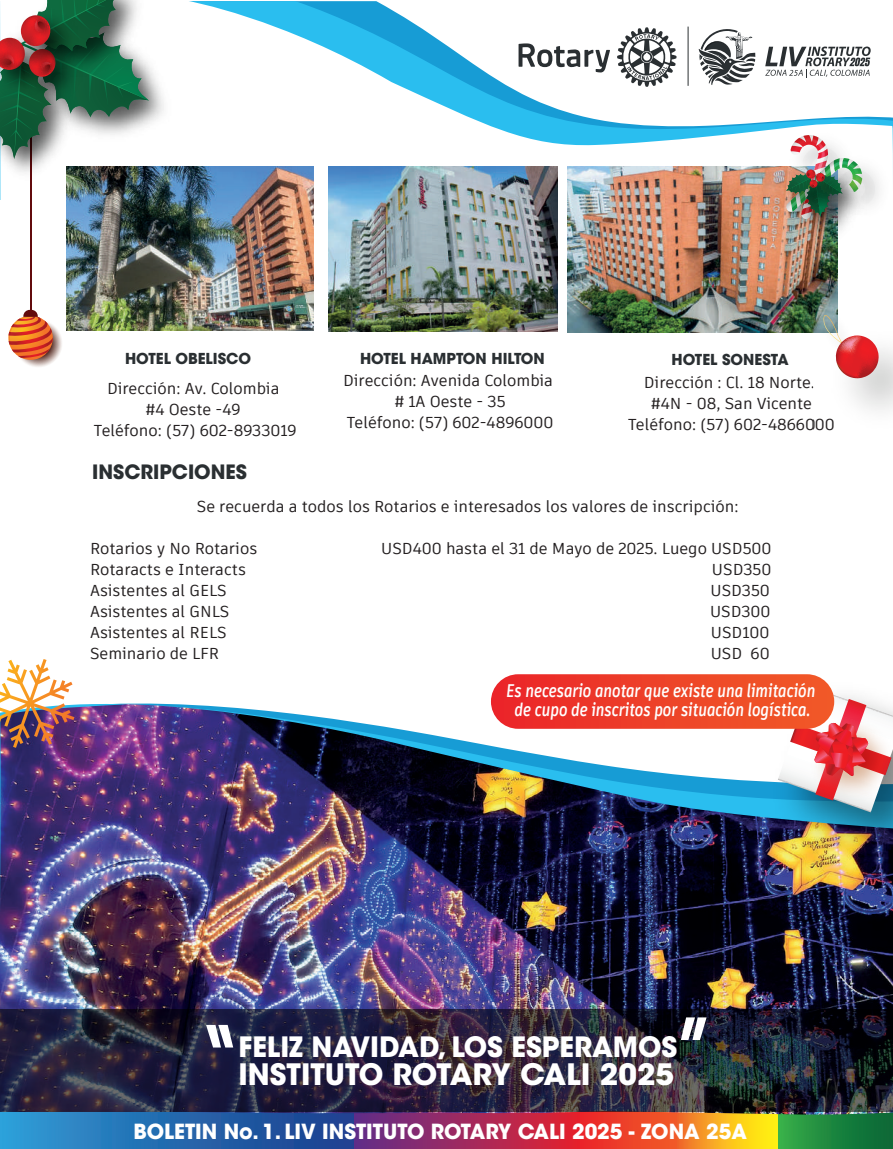
<style>
.page{position:relative;width:893px;height:1149px;background:#fff}
.page>*{position:absolute;margin:0;border:0;box-sizing:border-box;transform-origin:0 0}
.t1{font:700 29.25px "ITC Avant Garde Std";color:#fff}
.t2{font:700 27.9px "ITC Avant Garde Std";color:#fff}
.t3{font:700 20.7px "ITC Avant Garde Std";color:#fff}
.t4{font:700 19.65px "ITC Avant Garde Std";color:#2a2f32}
.t5{font:italic 700 18.15px/19px "Artifakt Element";color:#fff;text-align:center;scale:.78 1}
.t6{font:15.75px/21px "Artifakt Element";color:#231f20;text-align:center}
.t7{font:700 15px "ITC Avant Garde Std";color:#2a2f32}
</style>
<div class="page">
<svg style="left:0;top:1px;width:893px;height:199px"></svg>
<svg style="left:699px;top:28px;width:56px;height:57px"></svg>
<svg style="left:765px;top:47px;width:106px;height:31px"></svg>
<svg style="left:519px;top:43px;width:91px;height:29px"></svg>
<svg style="left:617px;top:27px;width:59px;height:60px"></svg>
<img style="left:67px;top:166px;width:246px;height:164px">
<img style="left:567px;top:166px;width:270px;height:166px">
<img style="left:329px;top:167px;width:228px;height:164px">
<div style="left:0;top:1111px;width:355px;height:37px;background:linear-gradient(to right,#2e9bd5,#1c3a8b)"></div>
<div style="left:355px;top:1111px;width:225px;height:37px;background:linear-gradient(to right,#602e8b,#e5222e)"></div>
<svg style="left:676px;top:1114px;width:103px;height:34px;background:#f7b71f"></svg>
<div style="left:779px;top:1111px;width:114px;height:37px;background:linear-gradient(to right,#34ab48,#066335)"></div>
<div style="left:580px;top:1111px;width:96px;height:37px;background:linear-gradient(to right,#ea2529,#f15b27)"></div>
<img style="left:0;top:704px;width:893px;height:410px">
<img style="left:0;top:1009px;width:893px;height:102px">
<svg style="left:206px;top:1024px;width:27px;height:23px"></svg>
<svg style="left:681px;top:1017px;width:26px;height:22px"></svg>
<img style="left:780px;top:124px;width:83px;height:129px">
<img style="left:776px;top:147px;width:117px;height:99px">
<img style="left:793px;top:227px;width:70px;height:23px">
<img style="left:774px;top:161px;width:32px;height:66px">
<img style="left:806px;top:163px;width:70px;height:66px">
<img style="left:797px;top:219px;width:54px;height:2px">
<img style="left:786px;top:135px;width:78px;height:84px">
<img style="left:755px;top:674px;width:138px;height:205px">
<svg style="left:778px;top:686px;width:115px;height:126px"></svg>
<img style="left:817px;top:309px;width:21px;height:3px">
<img style="left:813px;top:312px;width:80px;height:99px">
<svg style="left:823px;top:315px;width:56px;height:63px"></svg>
<svg style="left:13px;top:318px;width:50px;height:50px"></svg>
<svg style="left:9px;top:310px;width:44px;height:48px"></svg>
<hr style="left:30px;top:132px;width:1px;height:177px;background:#620b0d">
<img style="left:149px;top:18px;width:33px;height:132px">
<img style="left:0;top:159px;width:85px;height:33px">
<img style="left:149px;top:1px;width:5px;height:84px">
<svg style="left:0;top:0;width:149px;height:159px"></svg>
<img style="left:0;top:659px;width:74px;height:88px">
<div style="left:491px;top:674px;width:343px;height:54px;background:linear-gradient(to right,#ea262a,#f15c27);border-radius:27px"></div>
<p class="t7" style="left:125px;top:348px;width:128px">HOTEL OBELISCO</p>
<p class="t6" style="left:94px;top:377px;width:204px">Dirección: Av. Colombia<br>#4 Oeste -49<br>Teléfono: (57) 602-8933019</p>
<p class="t4" style="left:92px;top:459px;width:156px">INSCRIPCIONES</p>
<p class="t7" style="left:360px;top:348px;width:186px">HOTEL HAMPTON HILTON</p>
<p class="t6" style="left:343px;top:369px;width:212px">Dirección: Avenida Colombia # 1A Oeste - 35<br>Teléfono: (57) 602-4896000</p>
<p class="t7" style="left:672px;top:349px;width:119px">HOTEL SONESTA</p>
<p class="t6" style="left:628px;top:372px;width:208px">Dirección : Cl. 18 Norte.<br>#4N - 08, San Vicente<br>Teléfono: (57) 602-4866000</p>
<p class="t6" style="left:197px;top:495px;width:543px">Se recuerda a todos los Rotarios e interesados los valores de inscripción:</p>
<p class="t6" style="left:90px;top:537px;width:169px;text-align:left">Rotarios y No Rotarios<br>Rotaracts e Interacts</p>
<p class="t6" style="left:381px;top:537px;width:392px">USD400 hasta el 31 de Mayo de 2025. Luego USD500</p>
<p class="t6" style="left:712px;top:558px;width:61px">USD350</p>
<p class="t6" style="left:90px;top:579px;width:138px">Asistentes al GELS</p>
<p class="t6" style="left:711px;top:579px;width:61px">USD350</p>
<p class="t6" style="left:90px;top:600px;width:141px">Asistentes al GNLS</p>
<p class="t6" style="left:710px;top:600px;width:62px">USD300</p>
<p class="t6" style="left:90px;top:621px;width:138px">Asistentes al RELS</p>
<p class="t6" style="left:711px;top:621px;width:60px">USD100</p>
<p class="t6" style="left:90px;top:642px;width:131px">Seminario de LFR</p>
<p class="t6" style="left:711px;top:642px;width:60px">USD 60</p>
<p class="t5" style="left:506px;top:681px;width:398px">Es necesario anotar que existe una limitación de cupo de inscritos por situación logística.</p>
<h2 class="t2" style="left:238px;top:1028px;width:440px">FELIZ NAVIDAD, LOS ESPERAMOS</h2>
<h1 class="t1" style="left:238px;top:1054px;width:437px">INSTITUTO ROTARY CALI 2025</h1>
<h3 class="t3" style="left:134px;top:1117px;width:615px">BOLETIN No. 1. LIV INSTITUTO ROTARY CALI 2025 - ZONA 25A</h3>
</div>
